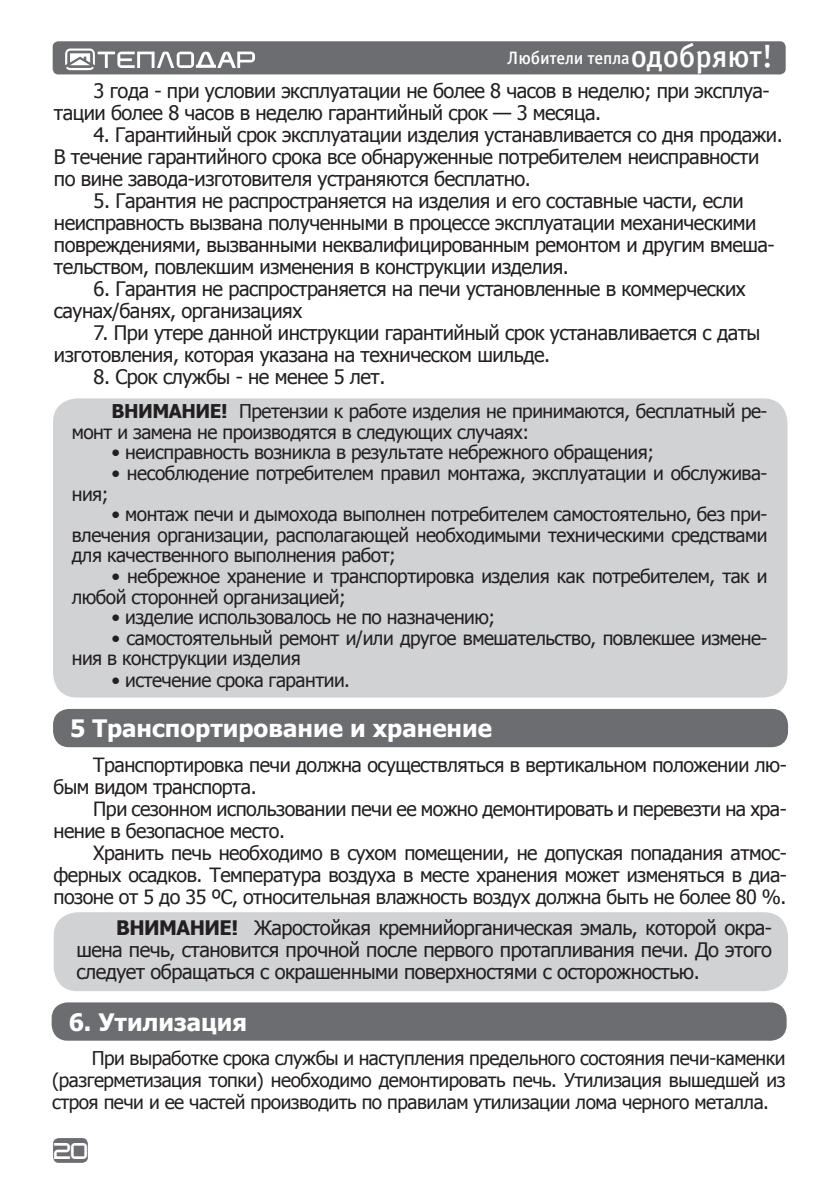
<style>
.page{position:relative;width:840px;height:1191px;background:#fff}
.page>*{position:absolute;margin:0;border:0;box-sizing:border-box;transform-origin:0 0}
.t1{font:700 24px "Tahoma";color:#fff}
.t2{font:20px/22px "Tahoma";letter-spacing:-.025em;color:#231f20}
.t3{font:19.6px/22px "Tahoma";letter-spacing:-.025em;color:#231f20}
.t4{font:19px/20.6px "Tahoma";letter-spacing:-.025em;color:#231f20}
.t5{font:18px "Officina Sans Medium C";letter-spacing:-.005em;color:#fff}
.t6{font:16px "teplodar";color:#fff}
.s1{font-size:32px}
.s2{font-weight:700}
</style>
<div class="page">
<div style="left:53px;top:1138px;width:35px;height:24px;background:#6c6d70;border-radius:6px"></div>
<div style="left:53px;top:41px;width:732px;height:33px;background:#6c6d70;border-radius:6px"></div>
<svg style="left:65px;top:48px;width:190px;height:22px"></svg>
<div style="left:53px;top:398px;width:734px;height:299px;background:#d1d2d4;border-radius:24px"></div>
<div style="left:53px;top:709px;width:734px;height:38px;background:#6c6d70;border-radius:16px"></div>
<div style="left:54px;top:912px;width:733px;height:79px;background:#d1d2d4;border-radius:24px"></div>
<div style="left:52px;top:1002px;width:734px;height:38px;background:#6c6d70;border-radius:16px"></div>
<p class="t5" style="left:507px;top:48px;width:267px">Любители тепла<span class="s1">одобряют!</span></p>
<p class="t2" style="left:54px;top:78px;width:717px;text-indent:40px">3 года - при условии эксплуатации не более 8 часов в неделю; при эксплуа&shy;тации более 8 часов в неделю гарантийный срок — 3 месяца.</p>
<p class="t2" style="left:54px;top:122px;width:730px;text-indent:40px">4. Гарантийный срок эксплуатации изделия устанавливается со дня продажи.<br>В течение гарантийного срока все обнаруженные потребителем неисправности по вине завода-изготовителя устраняются бесплатно.</p>
<p class="t2" style="left:54px;top:188px;width:722px;text-indent:40px">5. Гарантия не распространяется на изделия и его составные части, если неисправность вызвана полученными в процессе эксплуатации механическими повреждениями, вызванными неквалифицированным ремонтом и другим вмеша&shy;тельством, повлекшим изменения в конструкции изделия.</p>
<p class="t2" style="left:54px;top:276px;width:693px;text-indent:40px">6. Гарантия не распространяется на печи установленные в коммерческих саунах/банях, организациях</p>
<p class="t2" style="left:54px;top:320px;width:707px;text-indent:40px">7. При утере данной инструкции гарантийный срок устанавливается с даты изготовления, которая указана на техническом шильде.</p>
<p class="t2" style="left:94px;top:364px;width:293px">8. Срок службы - не менее 5 лет.</p>
<p class="t4" style="left:72px;top:400px;width:696px;text-indent:40px"><span class="s2">ВНИМАНИЕ!</span> Претензии к работе изделия не принимаются, бесплатный ре&shy;монт и замена не производятся в следующих случаях:</p>
<p class="t4" style="left:111px;top:441px;width:543px">• неисправность возникла в результате небрежного обращения;</p>
<p class="t4" style="left:111px;top:462px;width:657px">• несоблюдение потребителем правил монтажа, эксплуатации и обслужива-</p>
<p class="t4" style="left:72px;top:482px;width:38px">ния;</p>
<p class="t4" style="left:72px;top:503px;width:696px;text-align:justify;text-indent:40px">• монтаж печи и дымохода выполнен потребителем самостоятельно, без при&shy;влечения организации, располагающей необходимыми техническими средствами для качественного выполнения работ;</p>
<p class="t4" style="left:72px;top:565px;width:696px;text-indent:40px">• небрежное хранение и транспортировка изделия как потребителем, так и любой сторонней организацией;</p>
<p class="t4" style="left:111px;top:606px;width:385px">• изделие использовалось не по назначению;</p>
<p class="t4" style="left:72px;top:626px;width:696px;text-indent:40px">• самостоятельный ремонт и/или другое вмешательство, повлекшее измене&shy;ния в конструкции изделия</p>
<p class="t4" style="left:111px;top:669px;width:240px">• истечение срока гарантии.</p>
<p class="t1" style="left:70px;top:711px;width:423px">5 Транспортирование и хранение</p>
<p class="t3" style="left:53px;top:752px;width:734px;text-indent:40px">Транспортировка печи должна осуществляться в вертикальном положении лю&shy;бым видом транспорта.</p>
<p class="t3" style="left:53px;top:796px;width:734px;text-indent:40px">При сезонном использовании печи ее можно демонтировать и перевезти на хра&shy;нение в безопасное место.</p>
<p class="t3" style="left:53px;top:840px;width:734px;text-align:justify;text-indent:40px">Хранить печь необходимо в сухом помещении, не допуская попадания атмос&shy;ферных осадков. Температура воздуха в месте хранения может изменяться в диа&shy;позоне от 5 до 35 ºС, относительная влажность воздух должна быть не более 80 %.</p>
<p class="t2" style="left:76px;top:916px;width:697px;text-align:justify;text-indent:40px"><span class="s2">ВНИМАНИЕ!</span> Жаростойкая кремнийорганическая эмаль, которой окра&shy;шена печь, становится прочной после первого протапливания печи. До этого следует обращаться с окрашенными поверхностями с осторожностью.</p>
<p class="t1" style="left:69px;top:1005px;width:180px">6. Утилизация</p>
<p class="t4" style="left:52px;top:1046px;width:734px;line-height:22px;text-align:justify;text-indent:40px">При выработке срока службы и наступления предельного состояния печи-каменки (разгерметизация топки) необходимо демонтировать печь. Утилизация вышедшей из строя печи и ее частей производить по правилам утилизации лома черного металла.</p>
<p class="t6" style="left:54px;top:1144px;width:35px">20</p>
</div>
